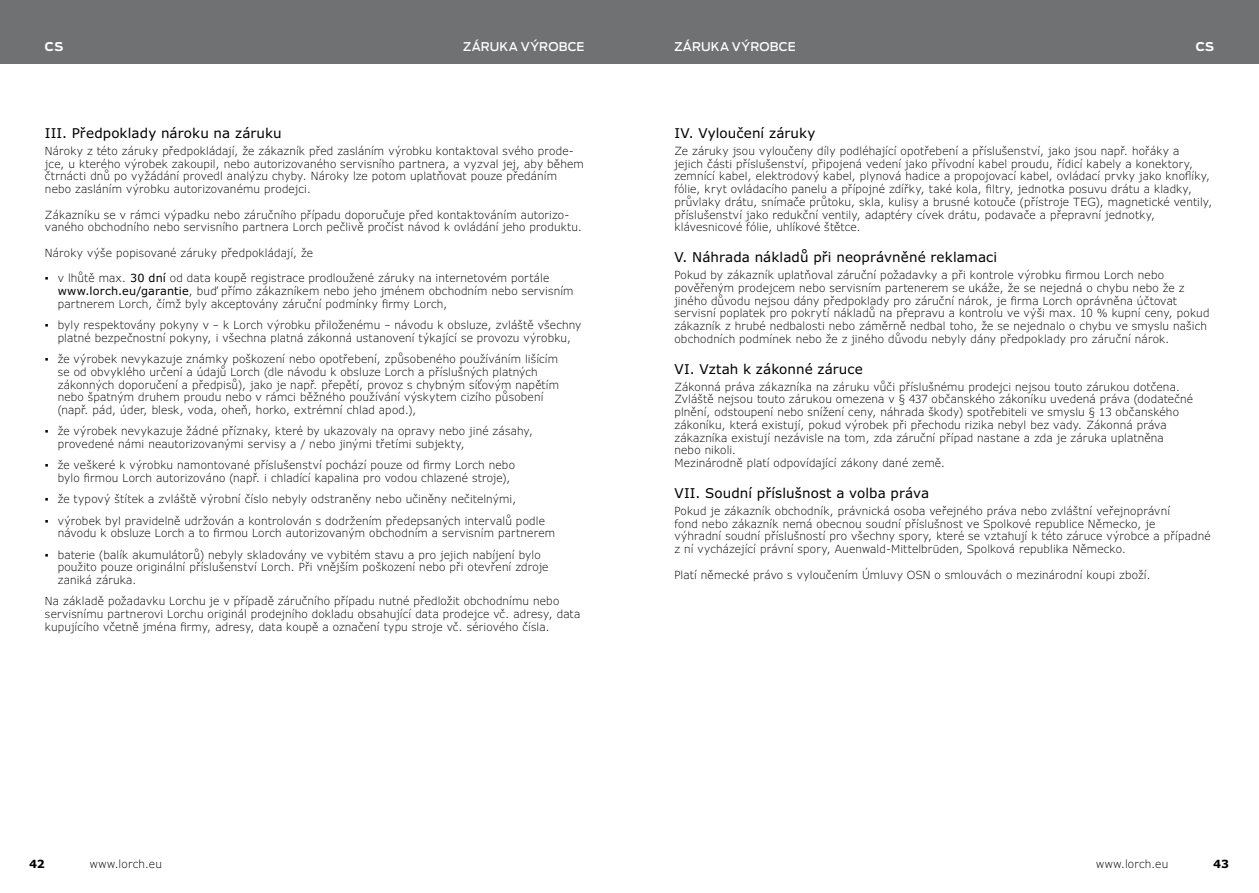
<style>
.page{position:relative;width:1259px;height:893px;background:#fff}
.page>*{position:absolute;margin:0;border:0;box-sizing:border-box;transform-origin:0 0}
.t1{font:13.5px "Verdana Pro";letter-spacing:.005em;color:#000}
.t2{font:500 12px "Antenna";letter-spacing:.015em;color:#fff}
.t3{font:700 12px "Antenna";color:#fff}
.t4{font:300 11.25px/12.8px "Verdana Pro";letter-spacing:.015em;color:#000}
.t5{font:700 11.25px "Verdana Pro";color:#000}
.s1{font-weight:400}
</style>
<div class="page">
<div style="left:0;top:0;width:1259px;height:64px;background:#707172"></div>
<p class="t3" style="left:45px;top:38px;width:20px">CS</p>
<p class="t2" style="left:463px;top:38px;width:123px">ZÁRUKA VÝROBCE</p>
<p class="t2" style="left:674px;top:38px;width:123px">ZÁRUKA VÝROBCE</p>
<p class="t3" style="left:1195px;top:38px;width:20px">CS</p>
<p class="t1" style="left:45px;top:124px;width:238px">III. Předpoklady nároku na záruku</p>
<p class="t4" style="left:45px;top:145px;width:540px">Nároky z této záruky předpokládají, že zákazník před zasláním výrobku kontaktoval svého prode&shy;jce, u kterého výrobek zakoupil, nebo autorizovaného servisního partnera, a vyzval jej, aby během čtrnácti dnů po vyžádání provedl analýzu chyby. Nároky lze potom uplatňovat pouze předáním nebo zasláním výrobku autorizovanému prodejci.</p>
<p class="t4" style="left:45px;top:208px;width:539px">Zákazníku se v rámci výpadku nebo záručního případu doporučuje před kontaktováním autorizo&shy;vaného obchodního nebo servisního partnera Lorch pečlivě pročíst návod k ovládání jeho produktu.</p>
<p class="t4" style="left:45px;top:247px;width:270px">Nároky výše popisované záruky předpokládají, že</p>
<p class="t4" style="left:58px;top:272px;width:517px;text-indent:-13px">▪ v lhůtě max. <span class="s1">30 dní</span> od data koupě registrace prodloužené záruky na internetovém portále <span class="s1">www.lorch.eu/garantie</span>, buď přímo zákazníkem nebo jeho jménem obchodním nebo servisním partnerem Lorch, čímž byly akceptovány záruční podmínky firmy Lorch,</p>
<p class="t4" style="left:45px;top:319px;width:538px;text-align:center">▪ byly respektovány pokyny v – k Lorch výrobku přiloženému – návodu k obsluze, zvláště všechny platné bezpečnostní pokyny, i všechna platná zákonná ustanovení týkající se provozu výrobku,</p>
<p class="t4" style="left:58px;top:353px;width:503px;text-indent:-13px">▪ že výrobek nevykazuje známky poškození nebo opotřebení, způsobeného používáním lišícím se od obvyklého určení a údajů Lorch (dle návodu k obsluze Lorch a příslušných platných zákonných doporučení a předpisů), jako je např. přepětí, provoz s chybným síťovým napětím nebo špatným druhem proudu nebo v rámci běžného používání výskytem cizího působení (např. pád, úder, blesk, voda, oheň, horko, extrémní chlad apod.),</p>
<p class="t4" style="left:58px;top:425px;width:477px;text-indent:-13px">▪ že výrobek nevykazuje žádné příznaky, které by ukazovaly na opravy nebo jiné zásahy, provedené námi neautorizovanými servisy a / nebo jinými třetími subjekty,</p>
<p class="t4" style="left:58px;top:459px;width:459px;text-indent:-13px">▪ že veškeré k výrobku namontované příslušenství pochází pouze od firmy Lorch nebo bylo firmou Lorch autorizováno (např. i chladící kapalina pro vodou chlazené stroje),</p>
<p class="t4" style="left:45px;top:493px;width:473px">▪ že typový štítek a zvláště výrobní číslo nebyly odstraněny nebo učiněny nečitelnými,</p>
<p class="t4" style="left:58px;top:514px;width:499px;text-indent:-13px">▪ výrobek byl pravidelně udržován a kontrolován s dodržením předepsaných intervalů podle návodu k obsluze Lorch a to firmou Lorch autorizovaným obchodním a servisním partnerem</p>
<p class="t4" style="left:58px;top:548px;width:492px;text-indent:-13px">▪ baterie (balík akumulátorů) nebyly skladovány ve vybitém stavu a pro jejich nabíjení bylo použito pouze originální příslušenství Lorch. Při vnějším poškození nebo při otevření zdroje zaniká záruka.</p>
<p class="t4" style="left:45px;top:595px;width:537px">Na základě požadavku Lorchu je v případě záručního případu nutné předložit obchodnímu nebo servisnímu partnerovi Lorchu originál prodejního dokladu obsahující data prodejce vč. adresy, data kupujícího včetně jména firmy, adresy, data koupě a označení typu stroje vč. sériového čísla.</p>
<p class="t1" style="left:674px;top:124px;width:143px">IV. Vyloučení záruky</p>
<p class="t4" style="left:674px;top:145px;width:539px">Ze záruky jsou vyloučeny díly podléhající opotřebení a příslušenství, jako jsou např. hořáky a<br>jejich části příslušenství, připojená vedení jako přívodní kabel proudu, řídicí kabely a konektory, zemnící kabel, elektrodový kabel, plynová hadice a propojovací kabel, ovládací prvky jako knoflíky, fólie, kryt ovládacího panelu a přípojné zdířky, také kola, filtry, jednotka posuvu drátu a kladky, průvlaky drátu, snímače průtoku, skla, kulisy a brusné kotouče (přístroje TEG), magnetické ventily, příslušenství jako redukční ventily, adaptéry cívek drátu, podavače a přepravní jednotky, klávesnicové fólie, uhlíkové štětce.</p>
<p class="t1" style="left:674px;top:249px;width:324px">V. Náhrada nákladů při neoprávněné reklamaci</p>
<p class="t4" style="left:674px;top:269px;width:536px">Pokud by zákazník uplatňoval záruční požadavky a při kontrole výrobku firmou Lorch nebo pověřeným prodejcem nebo servisním partenerem se ukáže, že se nejedná o chybu nebo že z jiného důvodu nejsou dány předpoklady pro záruční nárok, je firma Lorch oprávněna účtovat servisní poplatek pro pokrytí nákladů na přepravu a kontrolu ve výši max. 10 % kupní ceny, pokud zákazník z hrubé nedbalosti nebo záměrně nedbal toho, že se nejednalo o chybu ve smyslu našich obchodních podmínek nebo že z jiného důvodu nebyly dány předpoklady pro záruční nárok.</p>
<p class="t1" style="left:674px;top:360px;width:190px">VI. Vztah k zákonné záruce</p>
<p class="t4" style="left:674px;top:380px;width:520px">Zákonná práva zákazníka na záruku vůči příslušnému prodejci nejsou touto zárukou dotčena.<br>Zvláště nejsou touto zárukou omezena v § 437 občanského zákoníku uvedená práva (dodatečné plnění, odstoupení nebo snížení ceny, náhrada škody) spotřebiteli ve smyslu § 13 občanského zákoníku, která existují, pokud výrobek při přechodu rizika nebyl bez vady. Zákonná práva zákazníka existují nezávisle na tom, zda záruční případ nastane a zda je záruka uplatněna<br>nebo nikoli.<br>Mezinárodně platí odpovídající zákony dané země.</p>
<p class="t1" style="left:674px;top:484px;width:256px">VII. Soudní příslušnost a volba práva</p>
<p class="t4" style="left:674px;top:505px;width:538px">Pokud je zákazník obchodník, právnická osoba veřejného práva nebo zvláštní veřejnoprávní<br>fond nebo zákazník nemá obecnou soudní příslušnost ve Spolkové republice Německo, je<br>výhradní soudní příslušností pro všechny spory, které se vztahují k této záruce výrobce a případné z ní vycházející právní spory, Auenwald-Mittelbrüden, Spolková republika Německo.</p>
<p class="t4" style="left:674px;top:568px;width:478px">Platí německé právo s vyloučením Úmluvy OSN o smlouvách o mezinárodní koupi zboží.</p>
<p class="t5" style="left:29px;top:856px;width:17px">42</p>
<p class="t4" style="left:90px;top:858px;width:73px">www.lorch.eu</p>
<p class="t4" style="left:1096px;top:858px;width:73px">www.lorch.eu</p>
<p class="t5" style="left:1213px;top:856px;width:18px">43</p>
</div>
